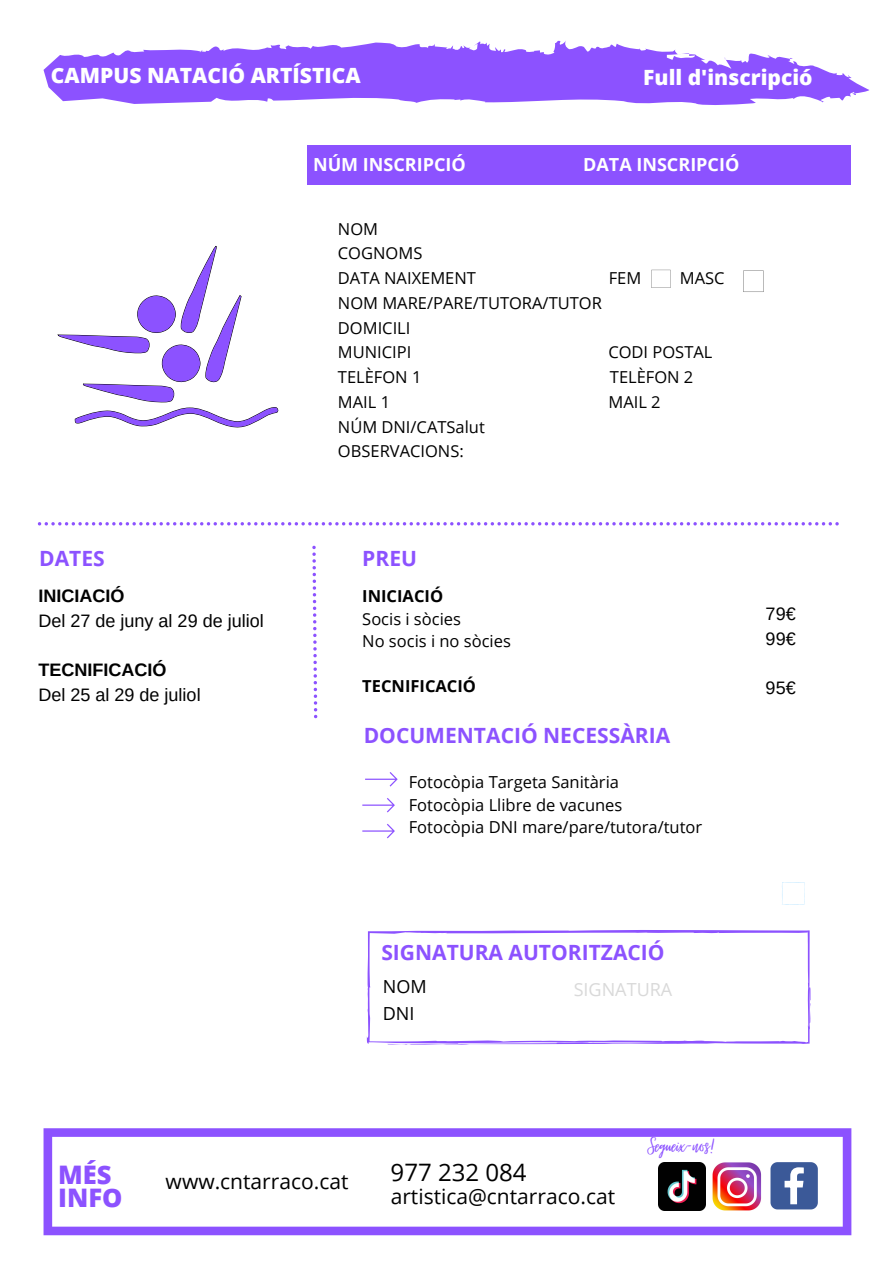
<style>
.page{position:relative;width:894px;height:1264px;background:#fff}
.page>*{position:absolute;margin:0;border:0;box-sizing:border-box;transform-origin:0 0}
.t1{font:27px "Virtual";color:#8c52ff}
.t2{font:800 25.5px "Open Sans";color:#8c52ff}
.t3{font:24px "Open Sans";color:#000}
.t4{font:700 21px "Open Sans";color:#8c52ff}
.t5{font:21px "Open Sans";color:#000}
.t6{font:800 21px "Open Sans";color:#fff}
.t7{font:18px "Arimo";color:#000}
.t8{font:700 18px "Open Sans";color:#fff}
.t9{font:700 18px "Arimo";color:#000}
.t10{font:18px "Open Sans";color:#d9d9d9}
.t11{font:18px "Open Sans";color:#000}
.t12{font:16.5px "Open Sans";color:#000}
.t13{font:700 16.5px "Open Sans";color:#000}
</style>
<div class="page">
<svg style="left:43px;top:40px;width:826px;height:65px;fill:#8c52ff"></svg>
<svg style="left:43px;top:1128px;width:808px;height:107px"></svg>
<svg style="left:770px;top:1162px;width:47px;height:47px"></svg>
<div style="left:307px;top:145px;width:543px;height:40px;background:#8c52ff"></div>
<svg style="left:651px;top:270px;width:19px;height:18px"></svg>
<svg style="left:743px;top:270px;width:20px;height:22px"></svg>
<svg style="left:782px;top:882px;width:22px;height:22px"></svg>
<svg style="left:38px;top:522px;width:800px;height:3px"></svg>
<svg style="left:365px;top:772px;width:32px;height:14px"></svg>
<svg style="left:362px;top:798px;width:33px;height:14px"></svg>
<svg style="left:362px;top:823px;width:33px;height:15px"></svg>
<svg style="left:367px;top:930px;width:443px;height:115px"></svg>
<img style="left:705px;top:1155px;width:63px;height:62px">
<svg style="left:312px;top:545px;width:5px;height:173px"></svg>
<img style="left:658px;top:1162px;width:47px;height:48px">
<svg style="left:58px;top:246px;width:221px;height:182px"></svg>
<p class="t6" style="left:51px;top:60px;width:311px">CAMPUS NATACIÓ ARTÍSTICA</p>
<p class="t6" style="left:643px;top:62px;width:171px">Full d'inscripció</p>
<p class="t8" style="left:313px;top:152px;width:154px">NÚM INSCRIPCIÓ</p>
<p class="t8" style="left:583px;top:152px;width:158px">DATA INSCRIPCIÓ</p>
<p class="t4" style="left:39px;top:543px;width:67px">DATES</p>
<p class="t9" style="left:38px;top:585px;width:87px">INICIACIÓ</p>
<p class="t7" style="left:38px;top:610px;width:227px">Del 27 de juny al 29 de juliol</p>
<p class="t9" style="left:38px;top:660px;width:129px">TECNIFICACIÓ</p>
<p class="t7" style="left:38px;top:684px;width:164px">Del 25 al 29 de juliol</p>
<p class="t12" style="left:338px;top:217px;width:42px">NOM</p>
<p class="t12" style="left:338px;top:242px;width:86px">COGNOMS</p>
<p class="t12" style="left:338px;top:266px;width:139px">DATA NAIXEMENT</p>
<p class="t12" style="left:608px;top:266px;width:34px">FEM</p>
<p class="t12" style="left:679px;top:266px;width:46px">MASC</p>
<p class="t12" style="left:338px;top:291px;width:265px">NOM MARE/PARE/TUTORA/TUTOR</p>
<p class="t12" style="left:338px;top:316px;width:74px">DOMICILI</p>
<p class="t12" style="left:338px;top:341px;width:75px">MUNICIPI</p>
<p class="t12" style="left:608px;top:341px;width:105px">CODI POSTAL</p>
<p class="t12" style="left:338px;top:365px;width:85px">TELÈFON 1</p>
<p class="t12" style="left:609px;top:365px;width:85px">TELÈFON 2</p>
<p class="t12" style="left:338px;top:390px;width:54px">MAIL 1</p>
<p class="t12" style="left:608px;top:390px;width:54px">MAIL 2</p>
<p class="t12" style="left:338px;top:415px;width:148px">NÚM DNI/CATSalut</p>
<p class="t12" style="left:338px;top:440px;width:127px">OBSERVACIONS:</p>
<p class="t4" style="left:362px;top:543px;width:56px">PREU</p>
<p class="t13" style="left:362px;top:584px;width:82px">INICIACIÓ</p>
<p class="t12" style="left:362px;top:607px;width:100px">Socis i sòcies</p>
<p class="t12" style="left:362px;top:629px;width:150px">No socis i no sòcies</p>
<p class="t13" style="left:362px;top:674px;width:115px">TECNIFICACIÓ</p>
<p class="t4" style="left:363px;top:720px;width:308px">DOCUMENTACIÓ NECESSÀRIA</p>
<p class="t12" style="left:408px;top:770px;width:212px">Fotocòpia Targeta Sanitària</p>
<p class="t12" style="left:408px;top:793px;width:215px">Fotocòpia Llibre de vacunes</p>
<p class="t12" style="left:408px;top:815px;width:295px">Fotocòpia DNI mare/pare/tutora/tutor</p>
<p class="t4" style="left:381px;top:937px;width:285px">SIGNATURA AUTORITZACIÓ</p>
<p class="t11" style="left:383px;top:973px;width:45px">NOM</p>
<p class="t11" style="left:383px;top:1001px;width:33px">DNI</p>
<p class="t10" style="left:573px;top:976px;width:100px">SIGNATURA</p>
<p class="t7" style="left:765px;top:603px;width:32px">79€</p>
<p class="t7" style="left:765px;top:628px;width:32px">99€</p>
<p class="t7" style="left:765px;top:678px;width:32px">95€</p>
<p class="t2" style="left:58px;top:1156px;width:55px">MÉS</p>
<p class="t2" style="left:58px;top:1179px;width:66px">INFO</p>
<p class="t5" style="left:166px;top:1166px;width:184px">www.cntarraco.cat</p>
<p class="t3" style="left:390px;top:1155px;width:137px">977 232 084</p>
<p class="t5" style="left:390px;top:1181px;width:226px">artistica@cntarraco.cat</p>
<p class="t1" style="left:647px;top:1131px;width:69px">Segueix-nos!</p>
</div>
